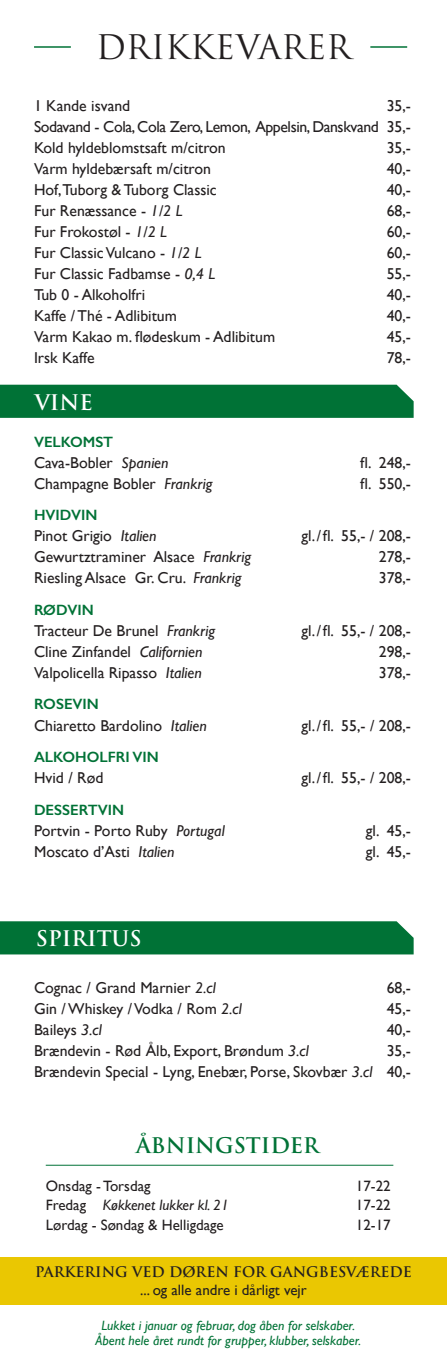
<style>
.page{position:relative;width:447px;height:1361px;background:#fff}
.page>*{position:absolute;margin:0;border:0;box-sizing:border-box;transform-origin:0 0}
.t1{font:33px "Trajan";color:#231f20}
.t2{font:700 21px "Trajan";color:#007236}
.t3{font:700 21px "Trajan";color:#fff}
.t4{font:15.75px/21px "Gill Sans";color:#231f20;text-align:justify}
.t5{font:15px "Gill Sans";color:#231f20}
.t6{font:600 15px "Gill Sans";color:#007236}
.t7{font:italic 15px "Gill Sans";color:#231f20}
.t8{font:700 14.25px "Trajan";color:#231f20}
.t9{font:italic 13.5px/15px "Gill Sans";color:#007236;text-align:center}
.s1{font-style:italic}
.s2{font-style:normal}
</style>
<div class="page">
<div style="left:0;top:921px;width:413px;height:33px;background:#007236"></div>
<div style="left:0;top:385px;width:413px;height:33px;background:#007236"></div>
<hr style="left:46px;top:1165px;width:347px;height:1px;background:#007236">
<hr style="left:34px;top:46px;width:37px;height:2px;background:#007236">
<hr style="left:370px;top:46px;width:37px;height:2px;background:#007236">
<div style="left:0;top:1257px;width:446px;height:48px;background:#eac702"></div>
<h1 class="t1" style="left:96px;top:28px;width:256px">DRIKKEVARER</h1>
<p class="t4" style="left:34px;top:95px;width:378px;text-indent:352px">35,- Sodavand - Cola, Cola Zero, Lemon, Appelsin, Danskvand 35,- Kold hyldeblomstsaft m/citron</p>
<p class="t4" style="left:34px;top:95px;width:98px">1 Kande isvand</p>
<p class="t4" style="left:386px;top:137px;width:26px">35,-</p>
<p class="t4" style="left:34px;top:158px;width:178px">Varm hyldebærsaft m/citron</p>
<p class="t4" style="left:386px;top:158px;width:26px">40,-</p>
<p class="t4" style="left:34px;top:179px;width:184px">Hof,Tuborg &amp; Tuborg Classic</p>
<p class="t4" style="left:386px;top:179px;width:26px">40,-</p>
<p class="t4" style="left:34px;top:200px;width:150px">Fur Renæssance - <span class="s1">1/2 L</span></p>
<p class="t4" style="left:386px;top:200px;width:26px">68,-</p>
<p class="t4" style="left:34px;top:221px;width:134px">Fur Frokostøl - <span class="s1">1/2 L</span></p>
<p class="t4" style="left:386px;top:221px;width:26px">60,-</p>
<p class="t4" style="left:34px;top:242px;width:169px">Fur Classic Vulcano - <span class="s1">1/2 L</span></p>
<p class="t4" style="left:386px;top:242px;width:26px">60,-</p>
<p class="t4" style="left:34px;top:263px;width:182px">Fur Classic Fadbamse - <span class="s1">0,4 L</span></p>
<p class="t4" style="left:386px;top:263px;width:26px">55,-</p>
<p class="t4" style="left:34px;top:284px;width:112px">Tub 0 - Alkoholfri</p>
<p class="t4" style="left:386px;top:284px;width:26px">40,-</p>
<p class="t4" style="left:34px;top:305px;width:144px">Kaffe / Thé - Adlibitum</p>
<p class="t4" style="left:386px;top:305px;width:26px">40,-</p>
<p class="t4" style="left:34px;top:326px;width:242px">Varm Kakao m. flødeskum - Adlibitum</p>
<p class="t4" style="left:386px;top:326px;width:26px">45,-</p>
<p class="t4" style="left:34px;top:347px;width:62px">Irsk Kaffe</p>
<p class="t4" style="left:386px;top:347px;width:26px">78,-</p>
<h2 class="t3" style="left:35px;top:389px;width:59px">VINE</h2>
<p class="t6" style="left:34px;top:433px;width:80px">VELKOMST</p>
<p class="t4" style="left:34px;top:452px;width:136px">Cava-Bobler <span class="s1">Spanien</span></p>
<p class="t4" style="left:360px;top:452px;width:52px">fl. 248,-</p>
<p class="t4" style="left:34px;top:473px;width:180px">Champagne Bobler <span class="s1">Frankrig</span></p>
<p class="t4" style="left:360px;top:473px;width:52px">fl. 550,-</p>
<p class="t6" style="left:34px;top:506px;width:65px">HVIDVIN</p>
<p class="t4" style="left:34px;top:525px;width:124px">Pinot Grigio <span class="s1">Italien</span></p>
<p class="t4" style="left:301px;top:525px;width:111px">gl./fl. 55,- / 208,-</p>
<p class="t4" style="left:34px;top:546px;width:218px">Gewurtztraminer Alsace <span class="s1">Frankrig</span></p>
<p class="t4" style="left:378px;top:546px;width:34px">278,-</p>
<p class="t4" style="left:34px;top:567px;width:209px">Riesling Alsace Gr. Cru. <span class="s1">Frankrig</span></p>
<p class="t4" style="left:378px;top:567px;width:34px">378,-</p>
<p class="t6" style="left:34px;top:601px;width:61px">RØDVIN</p>
<p class="t4" style="left:34px;top:620px;width:182px">Tracteur De Brunel <span class="s1">Frankrig</span></p>
<p class="t4" style="left:301px;top:620px;width:111px">gl./fl. 55,- / 208,-</p>
<p class="t4" style="left:34px;top:641px;width:170px">Cline Zinfandel <span class="s1">Californien</span></p>
<p class="t4" style="left:378px;top:641px;width:34px">298,-</p>
<p class="t4" style="left:34px;top:662px;width:169px">Valpolicella Ripasso <span class="s1">Italien</span></p>
<p class="t4" style="left:378px;top:662px;width:34px">378,-</p>
<p class="t6" style="left:34px;top:695px;width:66px">ROSEVIN</p>
<p class="t4" style="left:34px;top:714px;width:174px">Chiaretto Bardolino <span class="s1">Italien</span></p>
<p class="t4" style="left:301px;top:714px;width:111px">gl./fl. 55,- / 208,-</p>
<p class="t6" style="left:34px;top:748px;width:126px">ALKOHOLFRI VIN</p>
<p class="t4" style="left:34px;top:767px;width:71px">Hvid / Rød</p>
<p class="t4" style="left:301px;top:767px;width:111px">gl./fl. 55,- / 208,-</p>
<p class="t6" style="left:34px;top:800px;width:91px">DESSERTVIN</p>
<p class="t4" style="left:34px;top:819px;width:192px">Portvin - Porto Ruby <span class="s1">Portugal</span></p>
<p class="t4" style="left:365px;top:819px;width:47px">gl. 45,-</p>
<p class="t4" style="left:34px;top:840px;width:142px">Moscato d’Asti <span class="s1">Italien</span></p>
<p class="t4" style="left:365px;top:840px;width:47px">gl. 45,-</p>
<h2 class="t3" style="left:36px;top:925px;width:107px">SPIRITUS</h2>
<p class="t4" style="left:34px;top:977px;width:183px">Cognac / Grand Marnier <span class="s1">2.cl</span></p>
<p class="t4" style="left:386px;top:977px;width:26px">68,-</p>
<p class="t4" style="left:34px;top:998px;width:209px">Gin / Whiskey / Vodka / Rom <span class="s1">2.cl</span></p>
<p class="t4" style="left:386px;top:998px;width:26px">45,-</p>
<p class="t4" style="left:34px;top:1019px;width:69px">Baileys <span class="s1">3.cl</span></p>
<p class="t4" style="left:386px;top:1019px;width:26px">40,-</p>
<p class="t4" style="left:34px;top:1040px;width:276px">Brændevin - Rød Ålb, Export, Brøndum <span class="s1">3.cl</span></p>
<p class="t4" style="left:34px;top:1040px;width:378px;text-align:right">35,-<br>Brændevin Special - Lyng, Enebær, Porse, Skovbær <span class="s1">3.cl</span> 40,-</p>
<h2 class="t2" style="left:136px;top:1132px;width:184px">ÅBNINGSTIDER</h2>
<p class="t5" style="left:46px;top:1176px;width:106px">Onsdag - Torsdag</p>
<p class="t5" style="left:355px;top:1176px;width:36px">17-22</p>
<p class="t7" style="left:46px;top:1196px;width:184px"><span class="s2">Fredag</span> Køkkenet lukker kl. 21</p>
<p class="t5" style="left:355px;top:1196px;width:36px">17-22</p>
<p class="t5" style="left:46px;top:1215px;width:179px">Lørdag - Søndag &amp; Helligdage</p>
<p class="t5" style="left:355px;top:1215px;width:36px">12-17</p>
<p class="t8" style="left:35px;top:1262px;width:378px">PARKERING VED DØREN FOR GANGBESVÆREDE</p>
<p class="t5" style="left:140px;top:1280px;width:168px">... og alle andre i dårligt vejr</p>
<p class="t9" style="left:95px;top:1318px;width:267px">Lukket i januar og februar, dog åben for selskaber.<br>Åbent hele året rundt for grupper, klubber, selskaber.</p>
</div>
